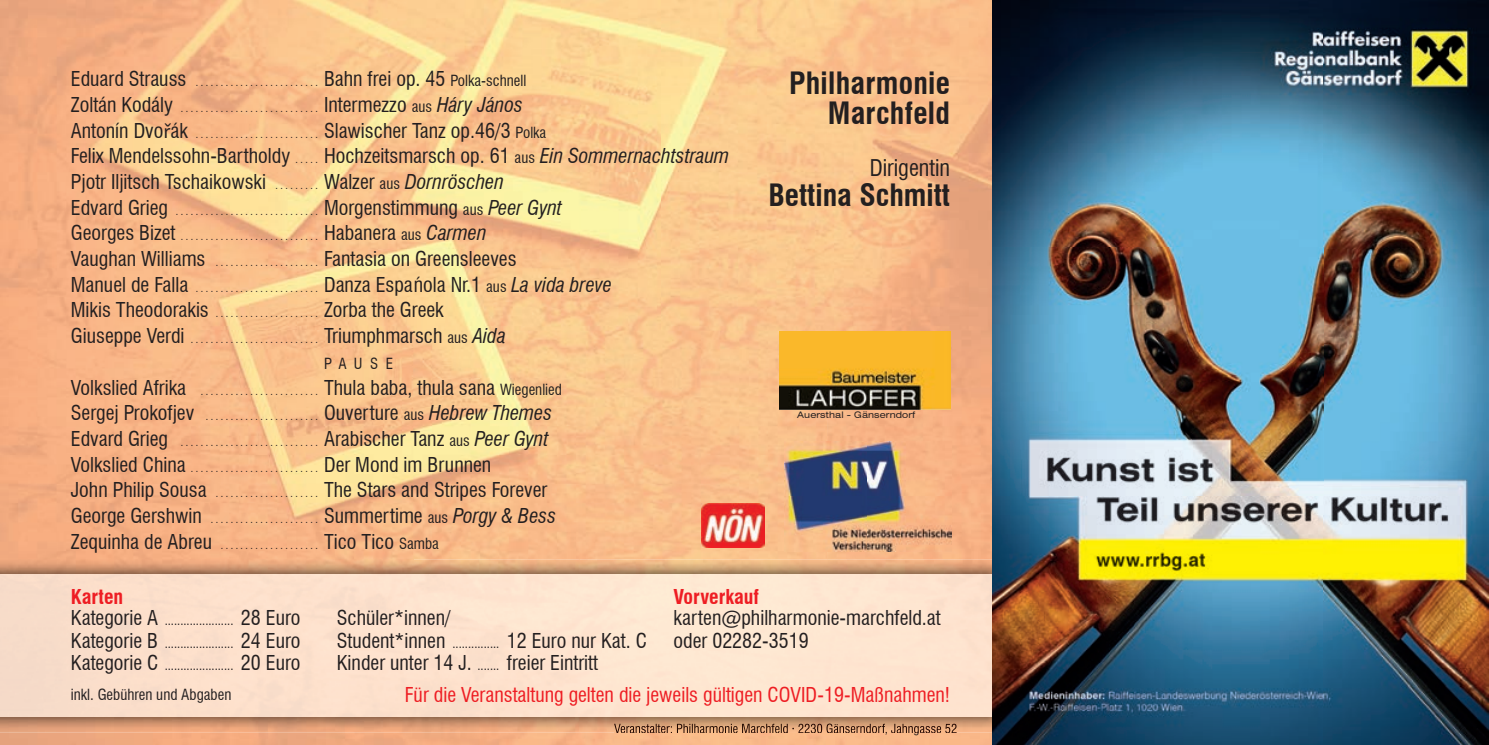
<style>
.page{position:relative;width:1489px;height:745px;background:#fff}
.page>*{position:absolute;margin:0;border:0;box-sizing:border-box;transform-origin:0 0}
.t1{font:700 condensed 30px/30px "Swiss 721 BT";letter-spacing:.01em;color:#231f20;text-align:right}
.t2{font:condensed 22.5px "Swiss 721 BT";color:#231f20}
.t3{font:condensed 20px/25.8px "Swiss 721 BT";color:#231f20}
.t4{font:condensed 20px "Swiss 721 BT";color:#ee1d23}
.t5{font:700 condensed 20px "Swiss 721 BT";color:#ee1d23}
.t6{font:condensed 15px "Swiss 721 BT";color:#231f20}
.t7{font:condensed 12.5px/22.5px "Swiss 721 BT";color:#231f20;text-align:justify}
.t8{font:condensed 10px "Swiss 721 BT";color:#231f20}
.t9{font:expanded 9px "Swiss 721 BT";letter-spacing:.01em;color:#231f20}
.s1{font-size:10px}
.s2{font-size:15px}
.s3{font-size:20px}
.s4{font-style:italic;font-size:20px}
.s5{font-family:"Source Sans Pro";font-stretch:normal}
.s6{font-style:italic}
.s7{font-size:12.5px}
</style>
<div class="page">
<img style="left:0;top:0;width:992px;height:744px">
<img style="left:614px;top:731px;width:342px;height:4px">
<img style="left:614px;top:723px;width:342px;height:8px">
<div style="left:0;top:574px;width:992px;height:142px;background:#fee2ce"></div>
<img style="left:992px;top:0;width:496px;height:744px">
<img style="left:702px;top:503px;width:63px;height:44px">
<img style="left:784px;top:441px;width:167px;height:110px">
<img style="left:779px;top:331px;width:171px;height:78px">
<p class="t3" style="left:71px;top:66px;width:457px">Eduard Strauss <span class="s1">. . . . . . . . . . . . . . . . . . . . . . . . .</span> Bahn frei op. 45 <span class="s2">Polka-schnell</span></p>
<p class="t8" style="left:71px;top:102px;width:453px"><span class="s3">Zoltán Kodály</span> . . . . . . . . . . . . . . . . . . . . . . . . . . . . <span class="s3">Intermezzo</span> <span class="s2">aus</span> <span class="s4">Háry János</span></p>
<p class="t3" style="left:71px;top:117px;width:659px">Antonín Dvo<span class="s5">ř</span>ák <span class="s1">. . . . . . . . . . . . . . . . . . . . . . . . .</span> Slawischer Tanz op.46/3 <span class="s2">Polka<br></span>Felix Mendelssohn-Bartholdy <span class="s1">. . . . .</span> Hochzeitsmarsch op. 61 <span class="s2">aus</span> <span class="s6">Ein Sommernachtstraum<br></span>Pjotr Iljitsch Tschaikowski <span class="s1">. . . . . . . . .</span> Walzer <span class="s2">aus</span> <span class="s6">Dornröschen</span></p>
<p class="t8" style="left:71px;top:205px;width:492px"><span class="s3">Edvard Grieg</span> . . . . . . . . . . . . . . . . . . . . . . . . . . . . . <span class="s3">Morgenstimmung</span> <span class="s2">aus</span> <span class="s4">Peer Gynt</span></p>
<p class="t8" style="left:71px;top:230px;width:417px"><span class="s3">Georges Bizet</span> . . . . . . . . . . . . . . . . . . . . . . . . . . . . <span class="s3">Habanera</span> <span class="s2">aus</span> <span class="s4">Carmen</span></p>
<p class="t3" style="left:71px;top:246px;width:542px">Vaughan Williams <span class="s1">. . . . . . . . . . . . . . . . . . . . .</span> Fantasia on Greensleeves<br>Manuel de Falla <span class="s1">. . . . . . . . . . . . . . . . . . . . . . . . .</span> Danza Espa´nola Nr.1 <span class="s2">aus</span> <span class="s6">La vida breve </span>Mikis Theodorakis <span class="s1">. . . . . . . . . . . . . . . . . . . . .</span> Zorba the Greek<br>Giuseppe Verdi <span class="s1">. . . . . . . . . . . . . . . . . . . . . . . . . .</span> Triumphmarsch <span class="s2">aus</span> <span class="s6">Aida</span></p>
<p class="t6" style="left:324px;top:354px;width:70px">PAUSE</p>
<p class="t3" style="left:71px;top:374px;width:492px">Volkslied Afrika <span class="s1">. . . . . . . . . . . . . . . . . . . . . . . .</span> Thula baba, thula sana <span class="s2">Wiegenlied<br></span>Sergej Prokofjev <span class="s1">. . . . . . . . . . . . . . . . . . . . . . .</span> Ouverture <span class="s2">aus</span> <span class="s6">Hebrew Themes</span></p>
<p class="t8" style="left:71px;top:436px;width:479px"><span class="s3">Edvard Grieg</span> . . . . . . . . . . . . . . . . . . . . . . . . . . . . <span class="s3">Arabischer Tanz</span> <span class="s2">aus</span> <span class="s4">Peer Gynt</span></p>
<p class="t3" style="left:71px;top:451px;width:487px">Volkslied China <span class="s1">. . . . . . . . . . . . . . . . . . . . . . . . . .</span> Der Mond im Brunnen<br>John Philip Sousa <span class="s1">. . . . . . . . . . . . . . . . . . . . .</span> The Stars and Stripes Forever George Gershwin <span class="s1">. . . . . . . . . . . . . . . . . . . . . .</span> Summertime <span class="s2">aus</span> <span class="s6">Porgy &amp; Bess </span>Zequinha de Abreu <span class="s1">. . . . . . . . . . . . . . . . . . . .</span> Tico Tico <span class="s2">Samba</span></p>
<p class="t5" style="left:71px;top:584px;width:54px">Karten</p>
<p class="t7" style="left:71px;top:609px;width:231px"><span class="s3">Kategorie A</span> ...................... <span class="s3">28 Euro Kategorie B</span> ...................... <span class="s3">24 Euro Kategorie C</span> ...................... <span class="s3">20 Euro</span></p>
<p class="t6" style="left:71px;top:685px;width:162px">inkl. Gebühren und Abgaben</p>
<h1 class="t1" style="left:789px;top:68px;width:162px">Philharmonie<br>Marchfeld</h1>
<p class="t2" style="left:869px;top:154px;width:82px">Dirigentin</p>
<h1 class="t1" style="left:768px;top:180px;width:183px">Bettina Schmitt</h1>
<p class="t9" style="left:797px;top:409px;width:119px">Auersthal - Gänserndorf</p>
<p class="t5" style="left:673px;top:584px;width:87px">Vorverkauf</p>
<p class="t3" style="left:673px;top:606px;width:269px;line-height:22.5px">karten@philharmonie-marchfeld.at oder 02282-3519</p>
<p class="t3" style="left:337px;top:606px;width:312px;line-height:22.5px">Schüler*innen/<br>Student*innen <span class="s7">...............</span> 12 Euro nur Kat. C<br>Kinder unter 14 J. <span class="s7">.......</span> freier Eintritt</p>
<p class="t4" style="left:405px;top:682px;width:546px">Für die Veranstaltung gelten die jeweils gültigen COVID-19-Maßnahmen!</p>
</div>
